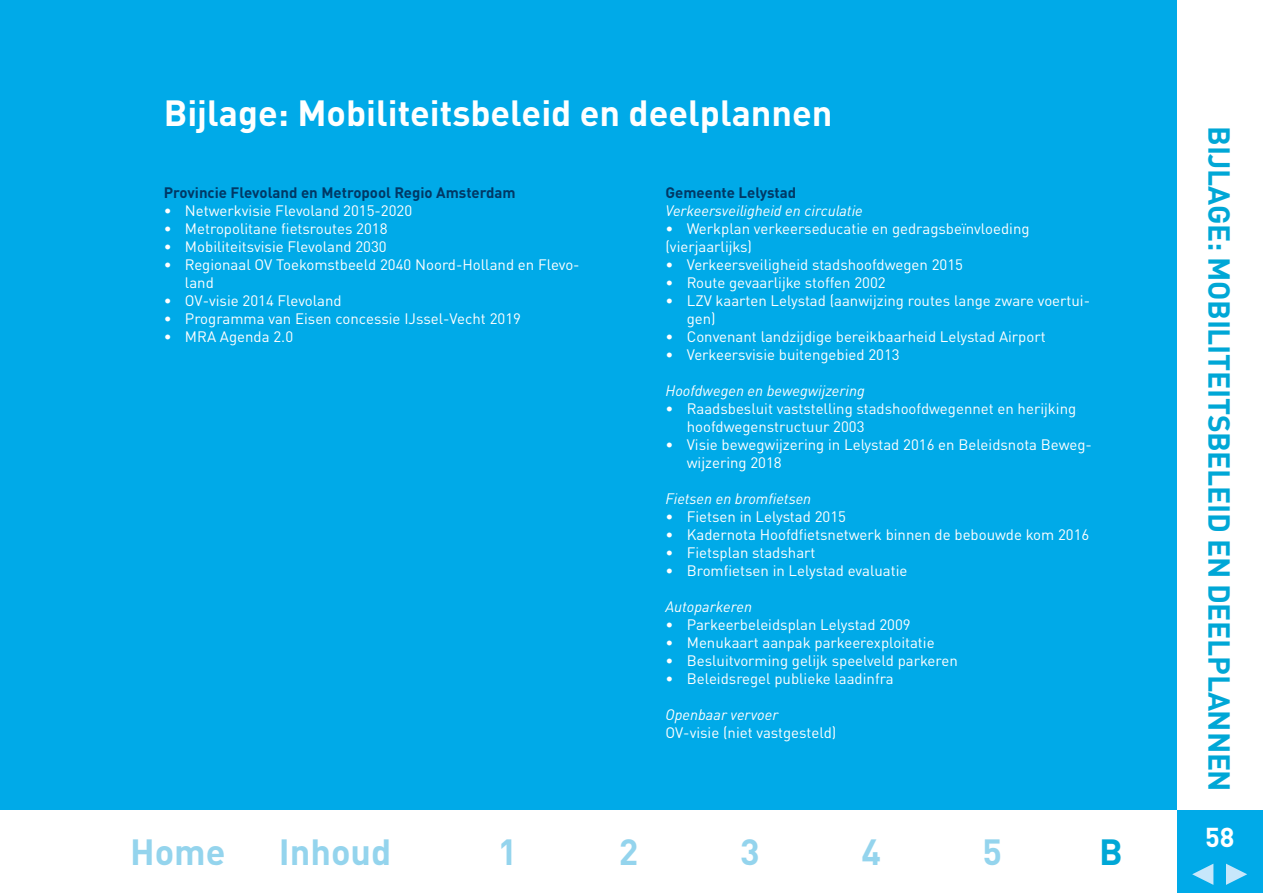
<style>
.page{position:relative;width:1263px;height:893px;background:#fff}
.page>*{position:absolute;margin:0;border:0;box-sizing:border-box;transform-origin:0 0}
.t1{font:700 36px "DIN Pro";color:#fff}
.t2{font:700 36px "DIN Pro";color:#94d4ed}
.t3{font:700 36px "DIN Pro";color:#00a7d6}
.t4{font:700 30px "DIN Pro";letter-spacing:-.01em;color:#00a7d6}
.t5{font:700 27px "DIN Pro";color:#fff}
.t6{font:15px/18px "DIN Pro";color:#fff}
.t7{font:italic 15px "DIN Pro";color:#fff}
.t8{font:700 15px "DIN Pro";color:#003865}
</style>
<div class="page">
<div style="left:1177px;top:810px;width:86px;height:83px;background:#00aae8"></div>
<svg style="left:1226px;top:864px;width:21px;height:21px"></svg>
<svg style="left:1192px;top:864px;width:21px;height:21px"></svg>
<div style="left:0;top:0;width:1177px;height:810px;background:#00aae8"></div>
<h1 class="t1" style="left:164px;top:83px;width:670px">Bijlage: Mobiliteitsbeleid en deelplannen</h1>
<p class="t8" style="left:164px;top:180px;width:353px">Provincie Flevoland en Metropool Regio Amsterdam</p>
<p class="t6" style="left:164px;top:200px;width:250px">• Netwerkvisie Flevoland 2015-2020</p>
<p class="t6" style="left:164px;top:218px;width:225px">• Metropolitane fietsroutes 2018</p>
<p class="t6" style="left:164px;top:236px;width:225px">• Mobiliteitsvisie Flevoland 2030</p>
<p class="t6" style="left:185px;top:254px;width:396px;text-indent:-21px">• Regionaal OV Toekomstbeeld 2040 Noord-Holland en Flevo&shy;land</p>
<p class="t6" style="left:164px;top:290px;width:180px">• OV-visie 2014 Flevoland</p>
<p class="t6" style="left:164px;top:308px;width:359px">• Programma van Eisen concessie IJssel-Vecht 2019</p>
<p class="t6" style="left:164px;top:326px;width:131px">• MRA Agenda 2.0</p>
<p class="t8" style="left:665px;top:180px;width:132px">Gemeente Lelystad</p>
<p class="t7" style="left:665px;top:199px;width:199px">Verkeersveiligheid en circulatie</p>
<p class="t6" style="left:665px;top:218px;width:366px">• Werkplan verkeerseducatie en gedragsbeïnvloeding (vierjaarlijks)</p>
<p class="t6" style="left:665px;top:254px;width:299px">• Verkeersveiligheid stadshoofdwegen 2015</p>
<p class="t6" style="left:665px;top:272px;width:222px">• Route gevaarlijke stoffen 2002</p>
<p class="t6" style="left:687px;top:290px;width:405px;text-indent:-21px">• LZV kaarten Lelystad (aanwijzing routes lange zware voertui&shy;gen)</p>
<p class="t6" style="left:665px;top:326px;width:382px">• Convenant landzijdige bereikbaarheid Lelystad Airport</p>
<p class="t6" style="left:665px;top:344px;width:236px">• Verkeersvisie buitengebied 2013</p>
<p class="t7" style="left:665px;top:379px;width:201px">Hoofdwegen en bewegwijzering</p>
<p class="t6" style="left:687px;top:398px;width:391px;text-indent:-21px">• Raadsbesluit vaststelling stadshoofdwegennet en herijking hoofdwegenstructuur 2003</p>
<p class="t6" style="left:687px;top:434px;width:407px;text-indent:-21px">• Visie bewegwijzering in Lelystad 2016 en Beleidsnota Beweg&shy;wijzering 2018</p>
<p class="t7" style="left:665px;top:487px;width:147px">Fietsen en bromfietsen</p>
<p class="t6" style="left:665px;top:506px;width:182px">• Fietsen in Lelystad 2015</p>
<p class="t6" style="left:665px;top:524px;width:425px">• Kadernota Hoofdfietsnetwerk binnen de bebouwde kom 2016</p>
<p class="t6" style="left:665px;top:542px;width:151px">• Fietsplan stadshart</p>
<p class="t6" style="left:665px;top:560px;width:243px">• Bromfietsen in Lelystad evaluatie</p>
<p class="t7" style="left:665px;top:595px;width:88px">Autoparkeren</p>
<p class="t6" style="left:665px;top:614px;width:247px">• Parkeerbeleidsplan Lelystad 2009</p>
<p class="t6" style="left:665px;top:632px;width:271px">• Menukaart aanpak parkeerexploitatie</p>
<p class="t6" style="left:665px;top:650px;width:294px">• Besluitvorming gelijk speelveld parkeren</p>
<p class="t6" style="left:665px;top:668px;width:230px">• Beleidsregel publieke laadinfra</p>
<p class="t7" style="left:665px;top:703px;width:114px">Openbaar vervoer</p>
<p class="t6" style="left:665px;top:722px;width:172px">OV-visie (niet vastgesteld)</p>
<h1 class="t2" style="left:130px;top:822px;width:97px">Home</h1>
<h1 class="t2" style="left:279px;top:822px;width:114px">Inhoud</h1>
<h1 class="t2" style="left:498px;top:822px;width:21px">1</h1>
<h1 class="t2" style="left:619px;top:822px;width:21px">2</h1>
<h1 class="t2" style="left:740px;top:822px;width:21px">3</h1>
<h1 class="t2" style="left:861px;top:822px;width:21px">4</h1>
<h1 class="t2" style="left:982px;top:822px;width:21px">5</h1>
<h1 class="t3" style="left:1099px;top:822px;width:25px">B</h1>
<h2 class="t4" style="left:1244px;top:126px;width:667px;rotate:90deg">BIJLAGE: MOBILITEITSBELEID EN DEELPLANNEN</h2>
<h3 class="t5" style="left:1205px;top:815px;width:31px">58</h3>
</div>
